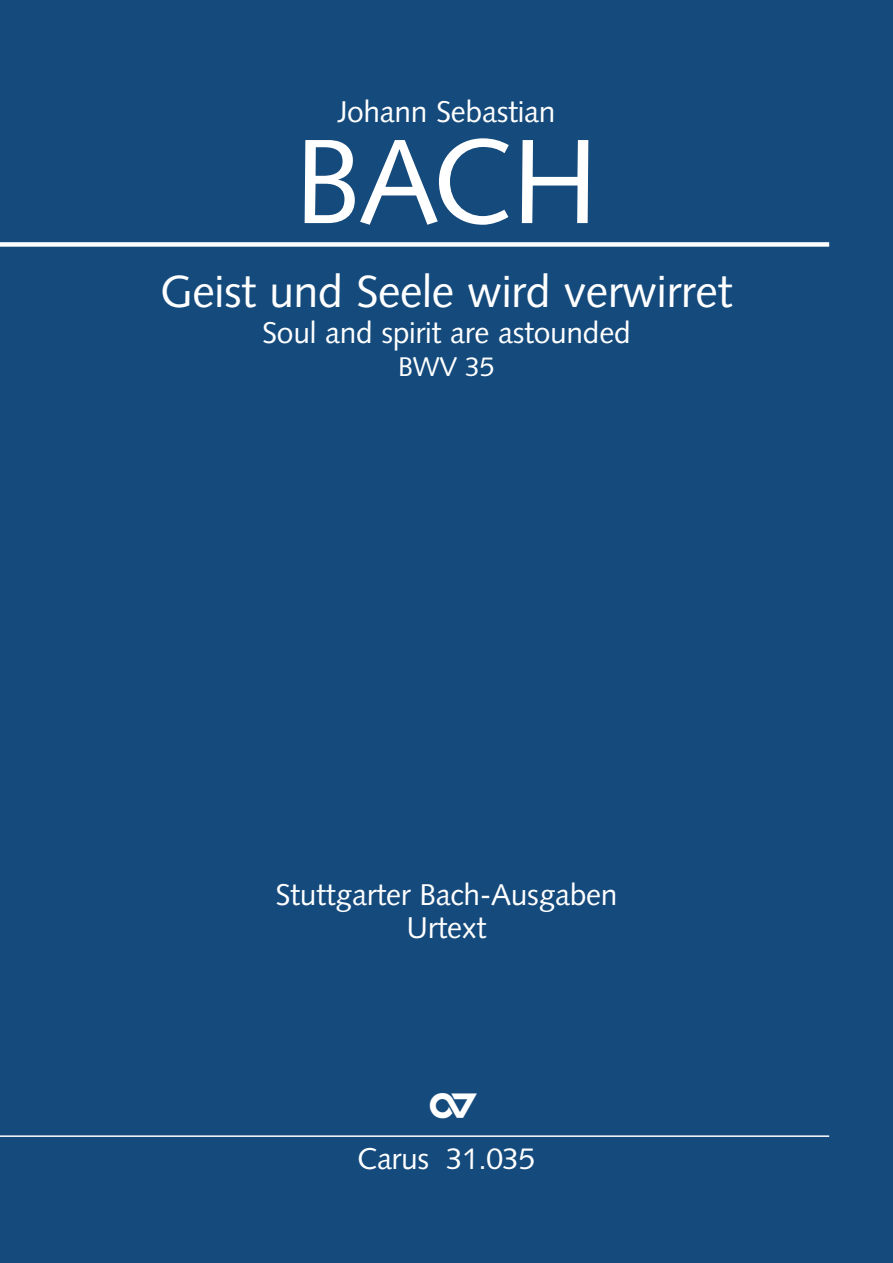
<style>
.page{position:relative;width:893px;height:1263px;background:#144a7c}
.page>*{position:absolute;margin:0;border:0;box-sizing:border-box;transform-origin:0 0}
.t1{font:120px "Syntax";color:#fff}
.t2{font:45px "Syntax";letter-spacing:-.01em;color:#fff}
.t3{font:30px/33px "Syntax";letter-spacing:-.01em;color:#fff;text-align:center}
.t4{font:30px "Carus Logo";color:#fff}
.t5{font:27px "Syntax";color:#fff}
</style>
<div class="page">
<div style="left:0;top:242px;width:829px;height:5px;background:#fff"></div>
<hr style="left:0;top:1135px;width:829px;height:2px;background:#fff">
<p class="t3" style="left:337px;top:96px;width:220px">Johann Sebastian</p>
<h1 class="t1" style="left:295px;top:111px;width:305px">BACH</h1>
<h2 class="t2" style="left:160px;top:264px;width:573px">Geist und Seele wird verwirret</h2>
<p class="t3" style="left:262px;top:316px;width:370px">Soul and spirit are astounded</p>
<p class="t5" style="left:398px;top:350px;width:98px">BWV 35</p>
<p class="t3" style="left:275px;top:878px;width:344px">Stuttgarter Bach-Ausgaben<br>Urtext</p>
<p class="t4" style="left:428px;top:1090px;width:49px">C</p>
<p class="t3" style="left:357px;top:1143px;width:180px">Carus 31.035</p>
</div>
